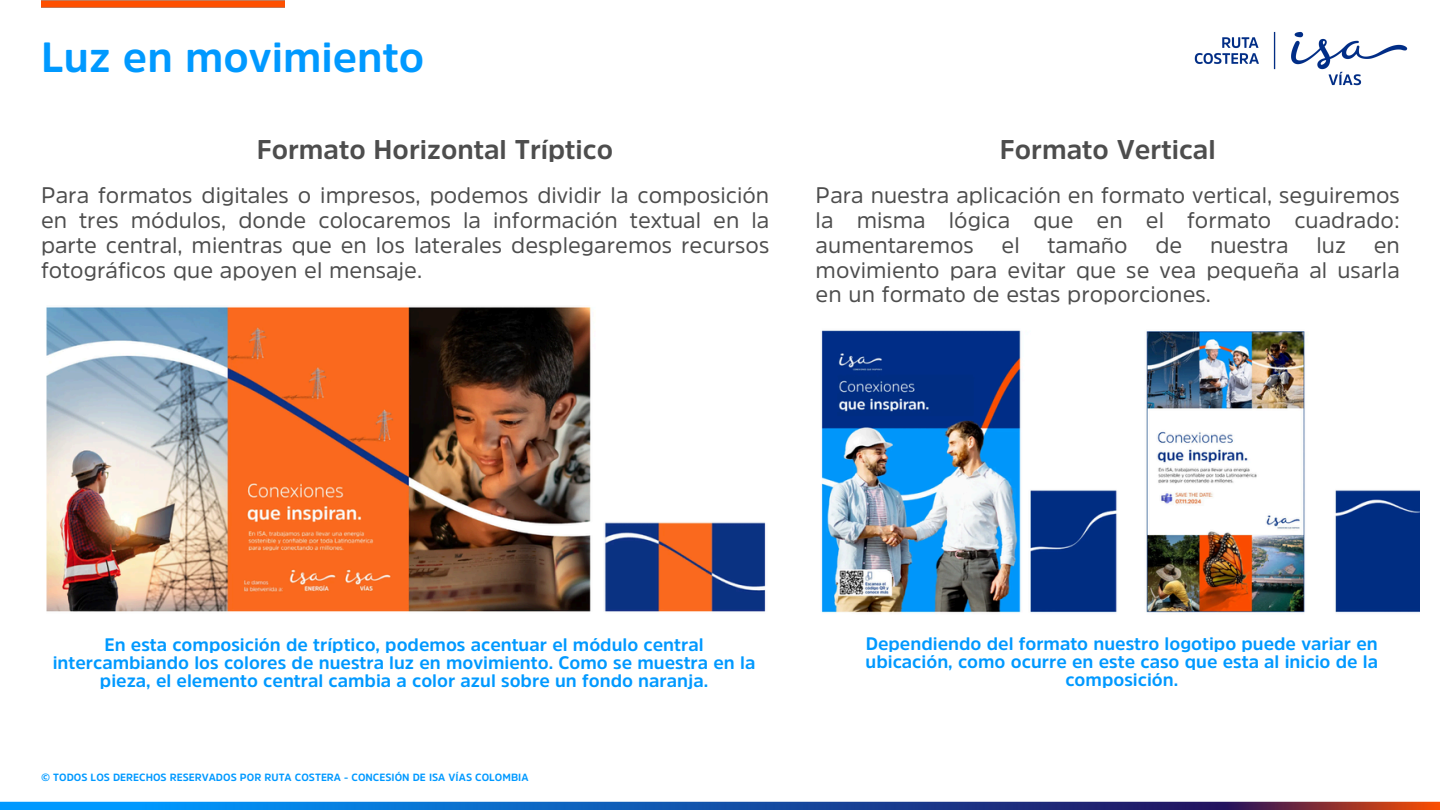
<style>
.page{position:relative;width:1440px;height:810px;background:#fff}
.page>*{position:absolute;margin:0;border:0;box-sizing:border-box;transform-origin:0 0}
.t1{font:700 42px "Amsi Pro";color:#09f}
.t2{font:700 27px "Amsi Pro";color:#4d4d4d}
.t3{font:22.5px/24.8px "Amsi Pro";color:#4d4d4d;text-align:justify}
.t4{font:700 18px/18px "Amsi Pro";color:#09f;text-align:center}
.t5{font:700 10.5px "Amsi Pro";letter-spacing:.005em;color:#09f}
</style>
<div class="page">
<img style="left:0;top:801px;width:1440px;height:9px">
<img style="left:41px;top:0;width:243px;height:8px">
<img style="left:46px;top:306px;width:720px;height:306px">
<img style="left:821px;top:330px;width:598px;height:283px">
<img style="left:1194px;top:31px;width:214px;height:55px">
<p class="t1" style="left:41px;top:36px;width:385px">Luz en movimiento</p>
<h2 class="t2" style="left:257px;top:136px;width:358px">Formato Horizontal Tríptico</h2>
<p class="t3" style="left:41px;top:183px;width:730px">Para formatos digitales o impresos, podemos dividir la composición en tres módulos, donde colocaremos la información textual en la parte central, mientras que en los laterales desplegaremos recursos fotográficos que apoyen el mensaje.</p>
<p class="t2" style="left:1000px;top:136px;width:217px">Formato Vertical</p>
<h4 class="t3" style="left:816px;top:183px;width:586px">Para nuestra aplicación en formato vertical, seguiremos la misma lógica que en el formato cuadrado: aumentaremos el tamaño de nuestra luz en movimiento para evitar que se vea pequeña al usarla en un formato de estas proporciones.</h4>
<h3 class="t4" style="left:53px;top:635px;width:704px">En esta composición de tríptico, podemos acentuar el módulo central intercambiando los colores de nuestra luz en movimiento. Como se muestra en la pieza, el elemento central cambia a color azul sobre un fondo naranja.</h3>
<h1 class="t5" style="left:41px;top:772px;width:489px">© TODOS LOS DERECHOS RESERVADOS POR RUTA COSTERA - CONCESIÓN DE ISA VÍAS COLOMBIA</h1>
<h2 class="t4" style="left:866px;top:634px;width:514px">Dependiendo del formato nuestro logotipo puede variar en ubicación, como ocurre en este caso que esta al inicio de la composición.</h2>
</div>
